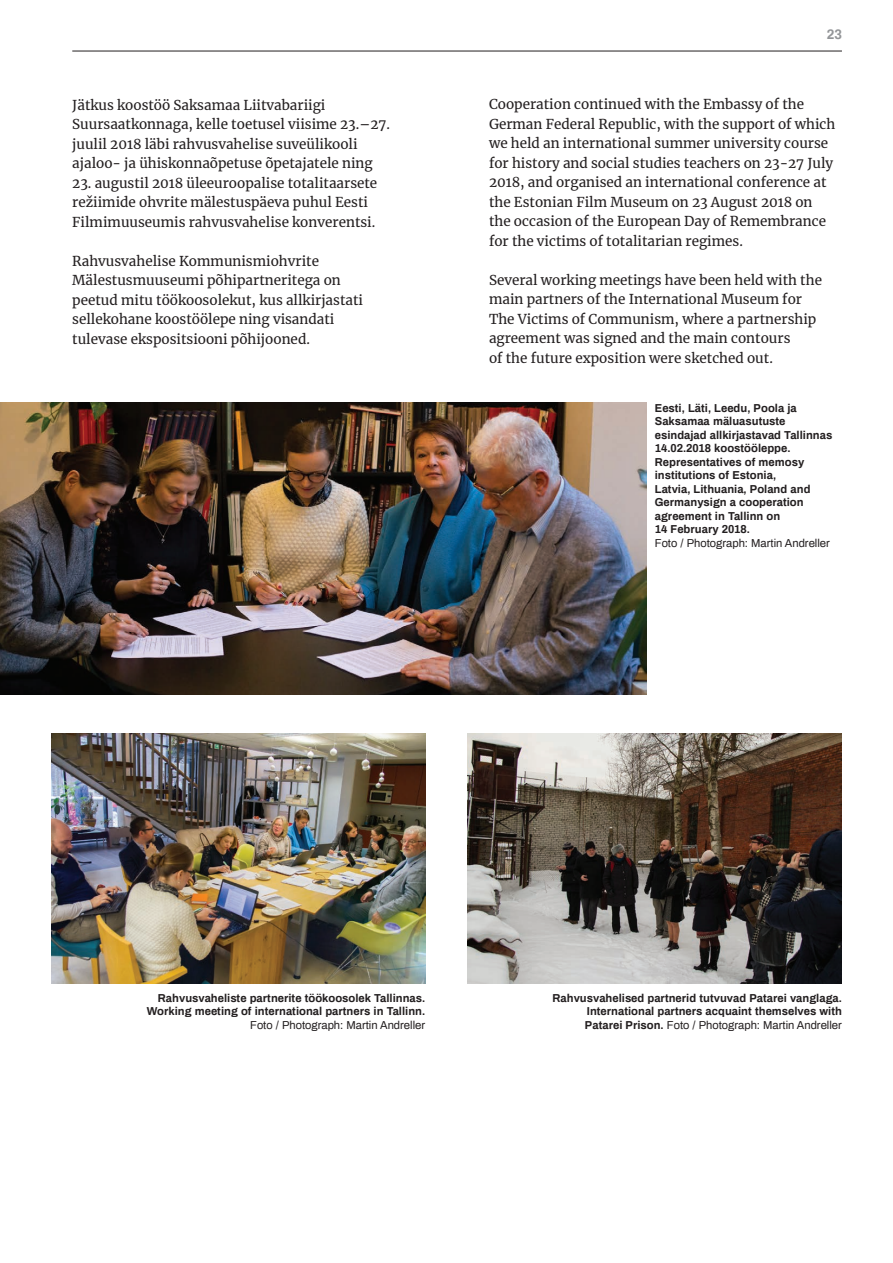
<style>
.page{position:relative;width:893px;height:1263px;background:#fff}
.page>*{position:absolute;margin:0;border:0;box-sizing:border-box;transform-origin:0 0}
.t1{font:13.5px/19.5px "Merriweather";color:#231f20}
.t2{font:700 13.5px "Archivo";color:#939598}
.t3{font:700 11.25px/13.5px "Archivo";color:#231f20}
.t4{font:11.25px "Archivo";color:#231f20}
.s1{font-weight:400}
</style>
<div class="page">
<hr style="left:72px;top:51px;width:770px;height:1px;background:#231f20">
<img style="left:0;top:402px;width:646px;height:293px">
<img style="left:51px;top:734px;width:374px;height:249px">
<img style="left:468px;top:734px;width:374px;height:249px">
<p class="t1" style="left:72px;top:94px;width:319px">Jätkus koostöö Saksamaa Liitvabariigi Suursaatkonnaga, kelle toetusel viisime 23.–27. juulil 2018 läbi rahvusvahelise suveülikooli ajaloo- ja ühiskonnaõpetuse õpetajatele ning</p>
<p class="t1" style="left:72px;top:172px;width:307px">23. augustil 2018 üleeuroopalise totalitaarsete režiimide ohvrite mälestuspäeva puhul Eesti<br>Filmimuuseumis rahvusvahelise konverentsi.</p>
<p class="t1" style="left:72px;top:250px;width:292px">Rahvusvahelise Kommunismiohvrite Mälestusmuuseumi põhipartneritega on peetud mitu töökoosolekut, kus allkirjastati sellekohane koostöölepe ning visandati tulevase ekspositsiooni põhijooned.</p>
<p class="t2" style="left:827px;top:25px;width:17px">23</p>
<p class="t1" style="left:489px;top:94px;width:348px">Cooperation continued with the Embassy of the German Federal Republic, with the support of which we held an international summer university course for history and social studies teachers on 23-27 July 2018, and organised an international conference at the Estonian Film Museum on 23 August 2018 on the occasion of the European Day of Remembrance for the victims of totalitarian regimes.</p>
<p class="t1" style="left:489px;top:270px;width:334px">Several working meetings have been held with the main partners of the International Museum for The Victims of Communism, where a partnership agreement was signed and the main contours<br>of the future exposition were sketched out.</p>
<p class="t3" style="left:655px;top:401px;width:179px">Eesti, Läti, Leedu, Poola ja<br>Saksamaa mäluasutuste esindajad allkirjastavad Tallinnas<br>14.02.2018 koostööleppe.<br>Representatives of memosy institutions of Estonia,<br>Latvia, Lithuania, Poland and<br>Germanysign a cooperation agreement in Tallinn on<br>14 February 2018.</p>
<p class="t4" style="left:655px;top:535px;width:177px">Foto / Photograph: Martin Andreller</p>
<p class="t3" style="left:147px;top:991px;width:280px;text-align:right">Rahvusvaheliste partnerite töökoosolek Tallinnas.<br>Working meeting of international partners in Tallinn.</p>
<p class="t4" style="left:250px;top:1017px;width:177px">Foto / Photograph: Martin Andreller</p>
<p class="t3" style="left:585px;top:991px;width:258px;text-align:justify;text-indent:-32px">Rahvusvahelised partnerid tutvuvad Patarei vanglaga.<br>International partners acquaint themselves with Patarei Prison. <span class="s1">Foto / Photograph: Martin Andreller</span></p>
</div>
